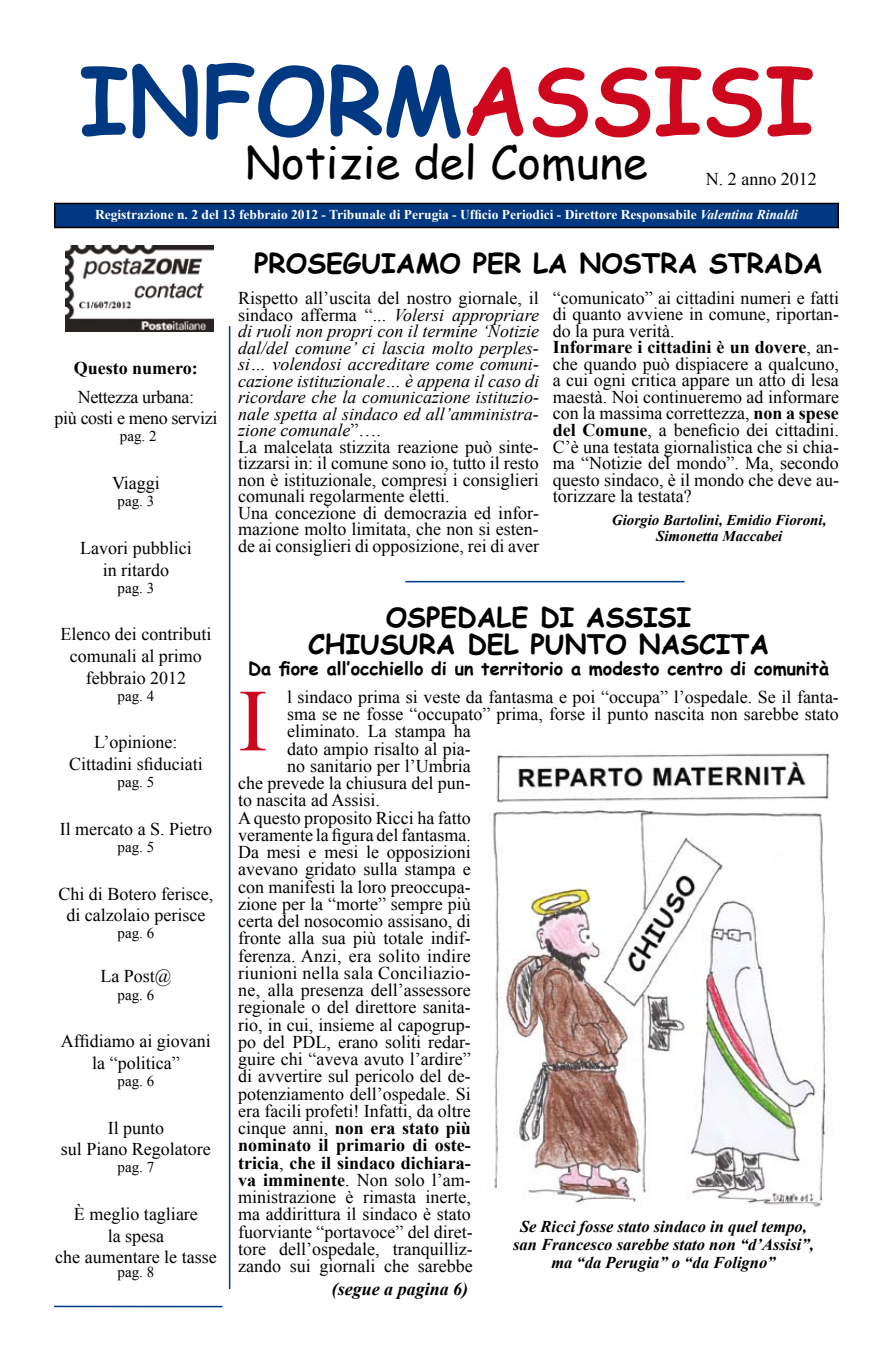
<style>
.page{position:relative;width:893px;height:1361px;background:#fff}
.page>*{position:absolute;margin:0;border:0;box-sizing:border-box;transform-origin:0 0}
.t1{font:90px "Comic Sans MS";color:#003882}
.t2{font:88.5px "Times New Roman";color:#cd071e}
.t3{font:45px "Comic Sans MS";color:#000}
.t4{font:700 27px/27px "Comic Sans MS";color:#000;text-align:center}
.t5{font:18px/16.5px "Times New Roman";color:#000;text-align:center}
.t6{font:700 18px "Times New Roman";color:#000}
.t7{font:700 18px "Comic Sans MS";color:#000}
.t8{font:18px "Times New Roman";letter-spacing:.02em;color:#000}
.t9{font:18px/21.6px "Times New Roman";letter-spacing:-.02em;color:#000;text-align:center}
.t10{font:italic 700 18px "Times New Roman";color:#000}
.t11{font:italic 700 16.5px/18px "Times New Roman";color:#000;text-align:center}
.t12{font:15px "Times New Roman";color:#000}
.t13{font:italic 700 15px/16.5px "Times New Roman";color:#000;text-align:center}
.t14{font:700 13.5px "Times New Roman";color:#fff}
.s1{color:#cd071e}
.s2{font-style:italic}
.s3{font-weight:700}
.s4{font-weight:400}
</style>
<div class="page">
<div style="left:55px;top:203px;width:783px;height:24px;background:#003882"></div>
<div style="left:54px;top:203px;width:785px;height:25px;border:2px solid #000"></div>
<svg style="left:80px;top:62px;width:733px;height:78px"></svg>
<hr style="left:229px;top:326px;width:1px;height:963px;background:#003882">
<hr style="left:54px;top:1305px;width:169px;height:2px;background:#003882">
<img style="left:65px;top:246px;width:149px;height:86px">
<hr style="left:405px;top:581px;width:280px;height:1px;background:#003882">
<img style="left:493px;top:753px;width:337px;height:454px">
<h1 class="t1" style="left:79px;top:34px;width:736px">INFORM<span class="s1">ASSISI</span></h1>
<h3 class="t3" style="left:245px;top:130px;width:404px">Notizie del Comune</h3>
<p class="t5" style="left:706px;top:170px;width:112px">N. 2 anno 2012</p>
<p class="t14" style="left:95px;top:205px;width:704px">Registrazione n. 2 del 13 febbraio 2012 - Tribunale di Perugia - Ufficio Periodici - Direttore Responsabile <span class="s2">Valentina Rinaldi</span></p>
<p class="t6" style="left:74px;top:355px;width:126px">Questo numero:</p>
<p class="t9" style="left:55px;top:385px;width:164px">Nettezza urbana:<br>più costi e meno servizi</p>
<p class="t12" style="left:120px;top:426px;width:38px">pag. 2</p>
<p class="t5" style="left:112px;top:474px;width:49px">Viaggi</p>
<p class="t12" style="left:118px;top:491px;width:38px">pag. 3</p>
<p class="t5" style="left:80px;top:537px;width:113px;line-height:21.6px">Lavori pubblici in ritardo</p>
<p class="t12" style="left:118px;top:577px;width:38px">pag. 3</p>
<p class="t5" style="left:60px;top:623px;width:152px;line-height:21.6px">Elenco dei contributi comunali al primo febbraio 2012</p>
<p class="t12" style="left:118px;top:685px;width:38px">pag. 4</p>
<p class="t5" style="left:69px;top:731px;width:135px;line-height:21.6px">L’opinione:<br>Cittadini sfiduciati</p>
<p class="t12" style="left:118px;top:772px;width:38px">pag. 5</p>
<p class="t5" style="left:60px;top:820px;width:154px">Il mercato a S. Pietro</p>
<p class="t12" style="left:118px;top:837px;width:38px">pag. 5</p>
<p class="t5" style="left:58px;top:882px;width:156px;line-height:21.6px">Chi di Botero ferisce, di calzolaio perisce</p>
<p class="t12" style="left:118px;top:922px;width:38px">pag. 6</p>
<p class="t5" style="left:100px;top:968px;width:73px">La Post@</p>
<p class="t12" style="left:118px;top:984px;width:38px">pag. 6</p>
<p class="t5" style="left:61px;top:1030px;width:151px;line-height:21.6px">Affidiamo ai giovani la “politica”</p>
<p class="t12" style="left:118px;top:1071px;width:38px">pag. 6</p>
<p class="t5" style="left:61px;top:1116px;width:151px;line-height:21.6px">Il punto<br>sul Piano Regolatore</p>
<p class="t12" style="left:118px;top:1157px;width:38px">pag. 7</p>
<p class="t5" style="left:55px;top:1203px;width:163px;line-height:21.6px">È meglio tagliare<br>la spesa<br>che aumentare le tasse</p>
<p class="t12" style="left:118px;top:1261px;width:38px">pag. 8</p>
<h3 class="t4" style="left:254px;top:249px;width:570px">PROSEGUIAMO PER LA NOSTRA STRADA</h3>
<p class="t5" style="left:238px;top:290px;width:302px;text-align:left">Rispetto all’uscita del nostro giornale, il sindaco afferma “... <span class="s2">Volersi appropriare di ruoli non propri con il termine ‘Notizie dal/del comune’ ci lascia molto perples&shy;si… volendosi accreditare come comuni&shy;cazione istituzionale… è appena il caso di ricordare che la comunicazione istituzio&shy;nale spetta al sindaco ed all’amministra&shy;zione comunale</span>”….<br>La malcelata stizzita reazione può sinte&shy;tizzarsi in: il comune sono io, tutto il resto non è istituzionale, compresi i consiglieri comunali regolarmente eletti.<br>Una concezione di democrazia ed infor&shy;mazione molto limitata, che non si esten&shy;de ai consiglieri di opposizione, rei di aver</p>
<p class="t5" style="left:553px;top:289px;width:288px;text-align:left">“comunicato” ai cittadini numeri e fatti di quanto avviene in comune, riportan&shy;do la pura verità.<br><span class="s3">Informare i cittadini è un dovere</span>, an&shy;che quando può dispiacere a qualcuno, a cui ogni critica appare un atto di lesa maestà. Noi continueremo ad informare con la massima correttezza, <span class="s3">non a spese del Comune</span>, a beneficio dei cittadini.<br>C’è una testata giornalistica che si chia&shy;ma “Notizie del mondo”. Ma, secondo questo sindaco, è il mondo che deve au&shy;torizzare la testata?</p>
<p class="t13" style="left:612px;top:511px;width:216px">Giorgio Bartolini, Emidio Fioroni,<br>Simonetta Maccabei</p>
<h3 class="t4" style="left:308px;top:602px;width:463px">OSPEDALE DI ASSISI<br>CHIUSURA DEL PUNTO NASCITA</h3>
<p class="t7" style="left:248px;top:655px;width:582px">Da fiore all’occhiello di un territorio a modesto centro di comunità</p>
<p class="t5" style="left:287px;top:688px;width:553px">l sindaco prima si veste da fantasma e poi “occupa” l’ospedale. Se il fanta-</p>
<p class="t5" style="left:287px;top:705px;width:553px">sma se ne fosse “occupato” prima, forse il punto nascita non sarebbe stato</p>
<p class="t5" style="left:287px;top:723px;width:185px">eliminato. La stampa ha</p>
<p class="t5" style="left:287px;top:740px;width:185px">dato ampio risalto al pia-</p>
<p class="t5" style="left:287px;top:757px;width:185px">no sanitario per l’Umbria</p>
<p class="t5" style="left:238px;top:774px;width:234px">che prevede la chiusura del pun-</p>
<p class="t5" style="left:238px;top:792px;width:143px">to nascita ad Assisi.</p>
<p class="t5" style="left:238px;top:809px;width:234px">A questo proposito Ricci ha fatto</p>
<p class="t5" style="left:238px;top:826px;width:234px">veramente la figura del fantasma.</p>
<p class="t5" style="left:238px;top:843px;width:234px">Da mesi e mesi le opposizioni</p>
<p class="t5" style="left:238px;top:861px;width:234px">avevano gridato sulla stampa e</p>
<p class="t5" style="left:238px;top:878px;width:234px">con manifesti la loro preoccupa-</p>
<p class="t5" style="left:238px;top:895px;width:234px">zione per la “morte” sempre più</p>
<p class="t5" style="left:238px;top:912px;width:234px">certa del nosocomio assisano, di</p>
<p class="t5" style="left:238px;top:930px;width:234px">fronte alla sua più totale indif-</p>
<p class="t8" style="left:238px;top:943px;width:234px">ferenza. Anzi, era solito indire</p>
<p class="t8" style="left:238px;top:960px;width:234px">riunioni nella sala Conciliazio-</p>
<p class="t5" style="left:238px;top:981px;width:234px">ne, alla presenza dell’assessore</p>
<p class="t5" style="left:238px;top:999px;width:234px">regionale o del direttore sanita-</p>
<p class="t5" style="left:238px;top:1016px;width:234px">rio, in cui, insieme al capogrup-</p>
<p class="t5" style="left:238px;top:1033px;width:234px">po del PDL, erano soliti redar-</p>
<p class="t5" style="left:238px;top:1050px;width:234px">guire chi “aveva avuto l’ardire”</p>
<p class="t5" style="left:238px;top:1068px;width:234px">di avvertire sul pericolo del de-</p>
<p class="t5" style="left:238px;top:1085px;width:234px">potenziamento dell’ospedale. Si</p>
<p class="t5" style="left:238px;top:1102px;width:234px">era facili profeti! Infatti, da oltre</p>
<p class="t6" style="left:238px;top:1115px;width:234px"><span class="s4">cinque anni,</span> non era stato più</p>
<p class="t6" style="left:238px;top:1133px;width:234px">nominato il primario di oste-</p>
<p class="t6" style="left:238px;top:1150px;width:234px">tricia<span class="s4">,</span> che il sindaco dichiara-</p>
<p class="t5" style="left:238px;top:1171px;width:234px"><span class="s3">va imminente</span>. Non solo l’am-</p>
<p class="t5" style="left:238px;top:1188px;width:234px">ministrazione è rimasta inerte,</p>
<p class="t5" style="left:238px;top:1205px;width:234px">ma addirittura il sindaco è stato</p>
<p class="t5" style="left:238px;top:1223px;width:236px">fuorviante “portavoce” del diret-</p>
<p class="t5" style="left:238px;top:1240px;width:236px">tore dell’ospedale, tranquilliz-</p>
<p class="t5" style="left:238px;top:1257px;width:236px">zando sui giornali che sarebbe</p>
<p class="t10" style="left:332px;top:1276px;width:138px">(segue a pagina 6)</p>
<h2 class="t2" style="left:238px;top:661px;width:31px">I</h2>
<p class="t11" style="left:513px;top:1217px;width:302px">Se Ricci fosse stato sindaco in quel tempo, san Francesco sarebbe stato non “d’Assisi”, ma “da Perugia” o “da Foligno”</p>
</div>
